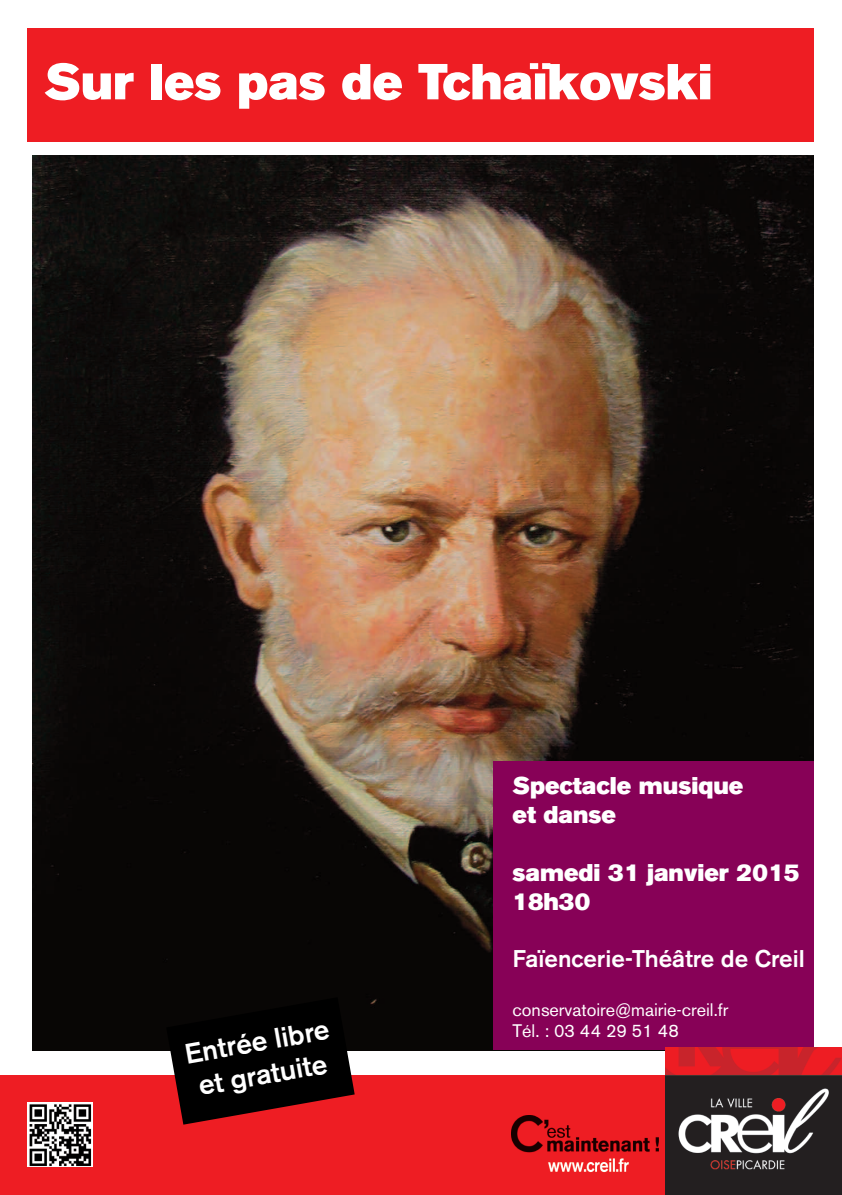
<style>
.page{position:relative;width:842px;height:1195px;background:#fff}
.page>*{position:absolute;margin:0;border:0;box-sizing:border-box;transform-origin:0 0}
.t1{font:50px "Akzidenz Grotesk BE Super";color:#fff}
.t2{font:500 28px/33.6px "Akzidenz Grotesk BE";color:#fff}
.t3{font:24px/28.8px "Akzidenz Grotesk BE Super";color:#fff}
.t4{font:500 24px "Akzidenz Grotesk BE";color:#fff}
.t5{font:18px/21.6px "Akzidenz Grotesk BE";color:#fff}
</style>
<div class="page">
<img style="left:32px;top:155px;width:782px;height:895px">
<div style="left:493px;top:761px;width:321px;height:289px;background:#870157"></div>
<div style="left:27px;top:29px;width:787px;height:113px;background:#ee1d23"></div>
<div style="left:0;top:1075px;width:841px;height:120px;background:#ee1d23"></div>
<img style="left:666px;top:1047px;width:176px;height:148px">
<img style="left:512px;top:1115px;width:147px;height:38px">
<img style="left:548px;top:1158px;width:81px;height:15px">
<svg style="left:166px;top:997px;width:189px;height:127px;background:#230708"></svg>
<img style="left:27px;top:1102px;width:65px;height:64px">
<h1 class="t1" style="left:44px;top:62px;width:670px">Sur les pas de Tchaïkovski</h1>
<p class="t2" style="left:182px;top:1039px;width:148px;rotate:-10deg">Entrée libre et gratuite</p>
<p class="t3" style="left:513px;top:773px;width:232px">Spectacle musique et danse</p>
<p class="t3" style="left:513px;top:859px;width:288px">samedi 31 janvier 2015<br>18h30</p>
<p class="t4" style="left:513px;top:950px;width:294px">Faïencerie-Théâtre de Creil</p>
<p class="t5" style="left:513px;top:1000px;width:217px">conservatoire@mairie-creil.fr<br>Tél. : 03 44 29 51 48</p>
</div>
